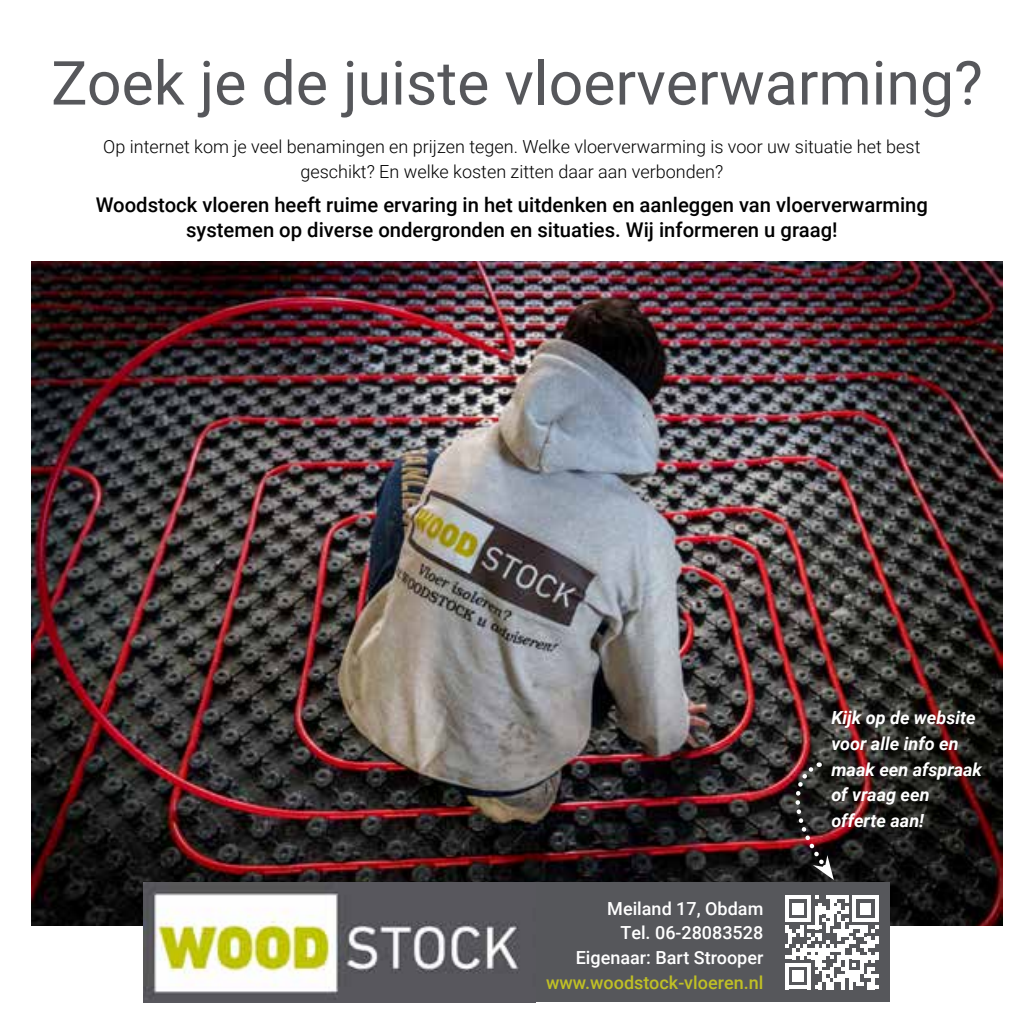
<style>
.page{position:relative;width:1034px;height:1034px;background:#fff}
.page>*{position:absolute;margin:0;border:0;box-sizing:border-box;transform-origin:0 0}
.t1{font:60.75px "Roboto";color:#56575b}
.t2{font:500 20.25px/24.8px "Roboto";color:#000;text-align:center}
.t3{font:300 18px/25.4px "Roboto";color:#000;text-align:center}
.t4{font:italic 700 18px/25.4px "Roboto";color:#fff}
.t5{font:500 18px/24.8px "Roboto";color:#fff;text-align:right}
.t6{font:500 18px "Roboto";color:#c0c025}
</style>
<div class="page">
<img style="left:32px;top:261px;width:969px;height:664px">
<div style="left:144px;top:882px;width:746px;height:119px;background:#56575b"></div>
<img style="left:144px;top:882px;width:375px;height:113px">
<svg style="left:785px;top:895px;width:93px;height:94px"></svg>
<img style="left:783px;top:762px;width:50px;height:117px">
<h1 class="t1" style="left:51px;top:40px;width:932px">Zoek je de juiste vloerverwarming?</h1>
<p class="t3" style="left:103px;top:133px;width:818px">Op internet kom je veel benamingen en prijzen tegen. Welke vloerverwarming is voor uw situatie het best geschikt? En welke kosten zitten daar aan verbonden?</p>
<p class="t2" style="left:96px;top:192px;width:833px">Woodstock vloeren heeft ruime ervaring in het uitdenken en aanleggen van vloerverwarming systemen op diverse ondergronden en situaties. Wij informeren u graag!</p>
<p class="t5" style="left:575px;top:895px;width:189px">Meiland 17, Obdam<br>Tel. 06-28083528<br>Eigenaar: Bart Strooper</p>
<p class="t6" style="left:546px;top:969px;width:219px">www.woodstock-vloeren.nl</p>
<p class="t4" style="left:831px;top:704px;width:152px">Kijk op de website voor alle info en maak een afspraak of vraag een offerte aan!</p>
</div>
